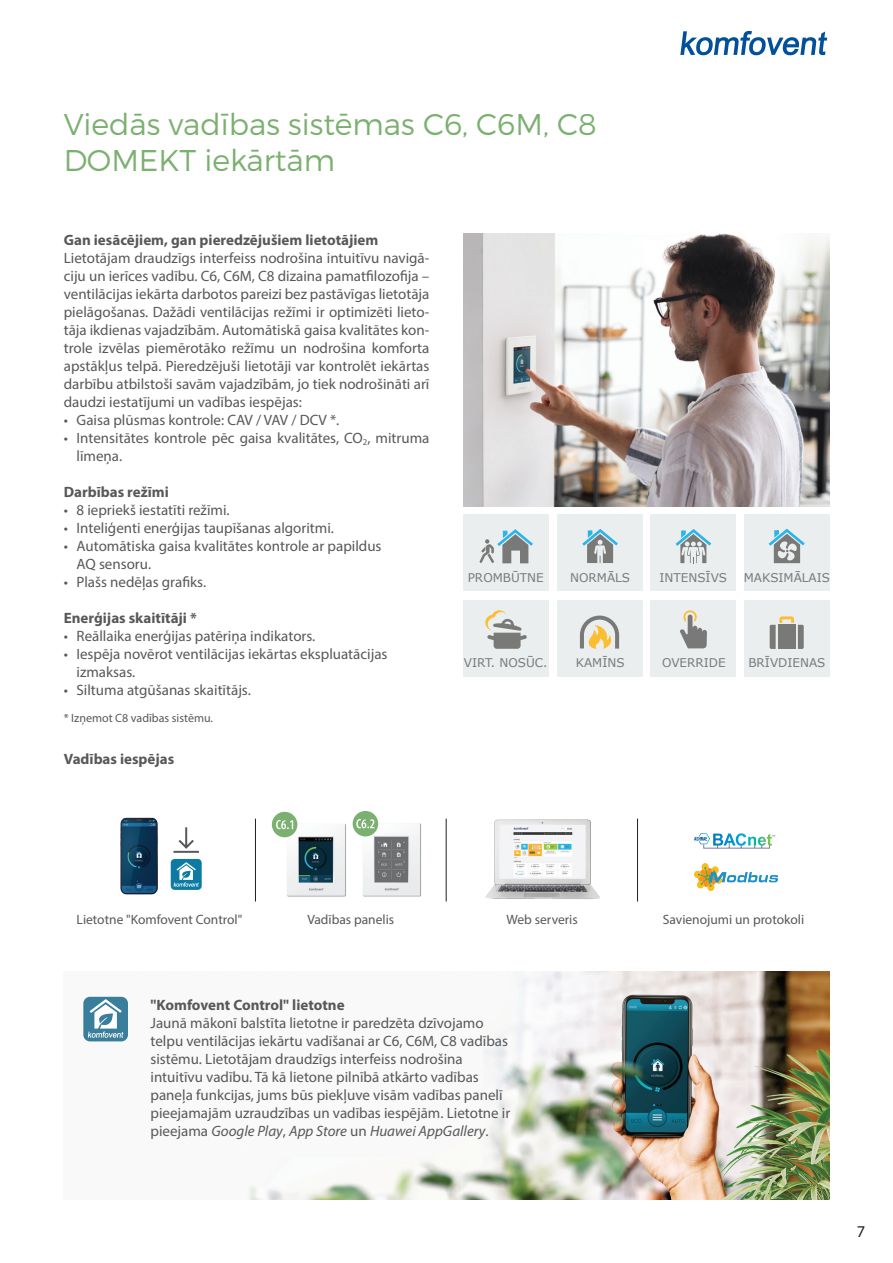
<style>
.page{position:relative;width:893px;height:1263px;background:#fff}
.page>*{position:absolute;margin:0;border:0;box-sizing:border-box;transform-origin:0 0}
.t1{font:300 30px/36px "Montserrat";color:#7bb070}
.t2{font:16.5px "Myriad Pro";color:#231f20}
.t3{font:15px/18px "Myriad Pro";color:#57585a}
.t4{font:700 15px "Myriad Pro";color:#57585a}
.t5{font:13.5px "Myriad Pro";color:#57585a}
.t6{font:12px "Verdana";color:#787a7d}
.t7{font:12px "Myriad Pro";color:#57585a}
.s1{font-style:italic}
</style>
<div class="page">
<svg style="left:680px;top:31px;width:147px;height:24px"></svg>
<div style="left:463px;top:600px;width:86px;height:77px;background:#ebeeef"></div>
<div style="left:463px;top:514px;width:86px;height:77px;background:#ebeeef"></div>
<div style="left:557px;top:514px;width:86px;height:77px;background:#ebeeef"></div>
<div style="left:651px;top:514px;width:85px;height:77px;background:#ebeeef"></div>
<div style="left:744px;top:514px;width:85px;height:77px;background:#ebeeef"></div>
<div style="left:557px;top:600px;width:86px;height:77px;background:#ebeeef"></div>
<div style="left:744px;top:600px;width:85px;height:77px;background:#ebeeef"></div>
<div style="left:651px;top:600px;width:85px;height:77px;background:#ebeeef"></div>
<img style="left:83px;top:971px;width:746px;height:228px">
<img style="left:485px;top:819px;width:115px;height:80px">
<div style="left:171px;top:859px;width:31px;height:31px;background:#0c7aa2;border-radius:4px"></div>
<svg style="left:174px;top:862px;width:25px;height:25px"></svg>
<svg style="left:173px;top:827px;width:26px;height:26px"></svg>
<img style="left:120px;top:817px;width:38px;height:78px">
<svg style="left:694px;top:833px;width:81px;height:15px"></svg>
<img style="left:694px;top:864px;width:83px;height:26px">
<hr style="left:255px;top:819px;width:1px;height:82px;background:#231f20">
<hr style="left:446px;top:819px;width:1px;height:82px;background:#231f20">
<hr style="left:637px;top:819px;width:1px;height:82px;background:#231f20">
<img style="left:278px;top:821px;width:143px;height:76px">
<div style="left:272px;top:812px;width:25px;height:25px;background:#7bb070;border-radius:50%"></div>
<svg style="left:276px;top:820px;width:17px;height:9px"></svg>
<div style="left:353px;top:811px;width:25px;height:25px;background:#7bb070;border-radius:50%"></div>
<svg style="left:356px;top:819px;width:18px;height:9px"></svg>
<div style="left:83px;top:997px;width:45px;height:44px;background:#397e9b;border-radius:7px"></div>
<svg style="left:88px;top:999px;width:35px;height:39px"></svg>
<img style="left:463px;top:234px;width:366px;height:272px">
<svg style="left:582px;top:529px;width:36px;height:34px"></svg>
<svg style="left:676px;top:529px;width:35px;height:34px"></svg>
<svg style="left:479px;top:529px;width:54px;height:34px"></svg>
<svg style="left:769px;top:529px;width:36px;height:34px"></svg>
<svg style="left:770px;top:616px;width:34px;height:33px"></svg>
<svg style="left:485px;top:610px;width:42px;height:39px"></svg>
<svg style="left:680px;top:610px;width:27px;height:38px"></svg>
<svg style="left:580px;top:616px;width:39px;height:33px"></svg>
<h1 class="t1" style="left:64px;top:106px;width:534px">Viedās vadības sistēmas C6, C6M, C8<br>DOMEKT iekārtām</h1>
<p class="t4" style="left:64px;top:230px;width:316px">Gan iesācējiem, gan pieredzējušiem lietotājiem</p>
<p class="t3" style="left:64px;top:249px;width:367px;text-align:justify">Lietotājam draudzīgs interfeiss nodrošina intuitīvu navigā&shy;ciju un ierīces vadību. C6, C6M, C8 dizaina pamatfilozofija – ventilācijas iekārta darbotos pareizi bez pastāvīgas lietotāja pielāgošanas. Dažādi ventilācijas režīmi ir optimizēti lieto&shy;tāja ikdienas vajadzībām. Automātiskā gaisa kvalitātes kon&shy;trole izvēlas piemērotāko režīmu un nodrošina komforta apstākļus telpā. Pieredzējuši lietotāji var kontrolēt iekārtas darbību atbilstoši savām vajadzībām, jo tiek nodrošināti arī daudzi iestatījumi un vadības iespējas:</p>
<p class="t3" style="left:64px;top:411px;width:277px">• Gaisa plūsmas kontrole: CAV / VAV / DCV *.</p>
<p class="t3" style="left:77px;top:429px;width:354px;text-indent:-13px">• Intensitātes kontrole pēc gaisa kvalitātes, CO<sub>2</sub>, mitruma līmeņa.</p>
<p class="t4" style="left:64px;top:482px;width:107px">Darbības režīmi</p>
<p class="t3" style="left:64px;top:501px;width:167px">• 8 iepriekš iestatīti režīmi.</p>
<p class="t3" style="left:64px;top:519px;width:272px">• Inteliģenti enerģijas taupīšanas algoritmi.</p>
<p class="t3" style="left:77px;top:537px;width:307px;text-indent:-13px">• Automātiska gaisa kvalitātes kontrole ar papildus<br>AQ sensoru.</p>
<p class="t3" style="left:64px;top:573px;width:144px">• Plašs nedēļas grafiks.</p>
<p class="t4" style="left:64px;top:608px;width:135px">Enerģijas skaitītāji *</p>
<p class="t3" style="left:64px;top:627px;width:253px">• Reāllaika enerģijas patēriņa indikators.</p>
<p class="t3" style="left:77px;top:645px;width:313px;text-indent:-13px">• Iespēja novērot ventilācijas iekārtas ekspluatācijas izmaksas.</p>
<p class="t3" style="left:64px;top:681px;width:189px">• Siltuma atgūšanas skaitītājs.</p>
<p class="t7" style="left:64px;top:711px;width:151px">* Izņemot C8 vadības sistēmu.</p>
<p class="t4" style="left:64px;top:749px;width:112px">Vadības iespējas</p>
<p class="t6" style="left:468px;top:569px;width:78px">PROMBŪTNE</p>
<p class="t6" style="left:570px;top:569px;width:61px">NORMĀLS</p>
<p class="t6" style="left:659px;top:569px;width:69px">INTENSĪVS</p>
<p class="t6" style="left:744px;top:569px;width:88px">MAKSIMĀLAIS</p>
<p class="t6" style="left:464px;top:654px;width:85px">VIRT. NOSŪC.</p>
<p class="t6" style="left:576px;top:654px;width:50px">KAMĪNS</p>
<p class="t6" style="left:662px;top:654px;width:65px">OVERRIDE</p>
<p class="t6" style="left:748px;top:654px;width:79px">BRĪVDIENAS</p>
<p class="t5" style="left:77px;top:912px;width:167px">Lietotne "Komfovent Control"</p>
<p class="t5" style="left:307px;top:912px;width:88px">Vadības panelis</p>
<p class="t5" style="left:507px;top:912px;width:73px">Web serveris</p>
<p class="t5" style="left:663px;top:912px;width:143px">Savienojumi un protokoli</p>
<p class="t4" style="left:151px;top:995px;width:196px">"Komfovent Control" lietotne</p>
<p class="t3" style="left:151px;top:1013px;width:361px">Jaunā mākonī balstīta lietotne ir paredzēta dzīvojamo telpu ventilācijas iekārtu vadīšanai ar C6, C6M, C8 vadības sistēmu. Lietotājam draudzīgs interfeiss nodrošina intuitīvu vadību. Tā kā lietone pilnībā atkārto vadības paneļa funkcijas, jums būs piekļuve visām vadības panelī pieejamajām uzraudzības un vadības iespējām. Lietotne ir pieejama <span class="s1">Google Play</span>, <span class="s1">App Store</span> un <span class="s1">Huawei AppGallery</span>.</p>
<p class="t2" style="left:857px;top:1221px;width:10px">7</p>
</div>
